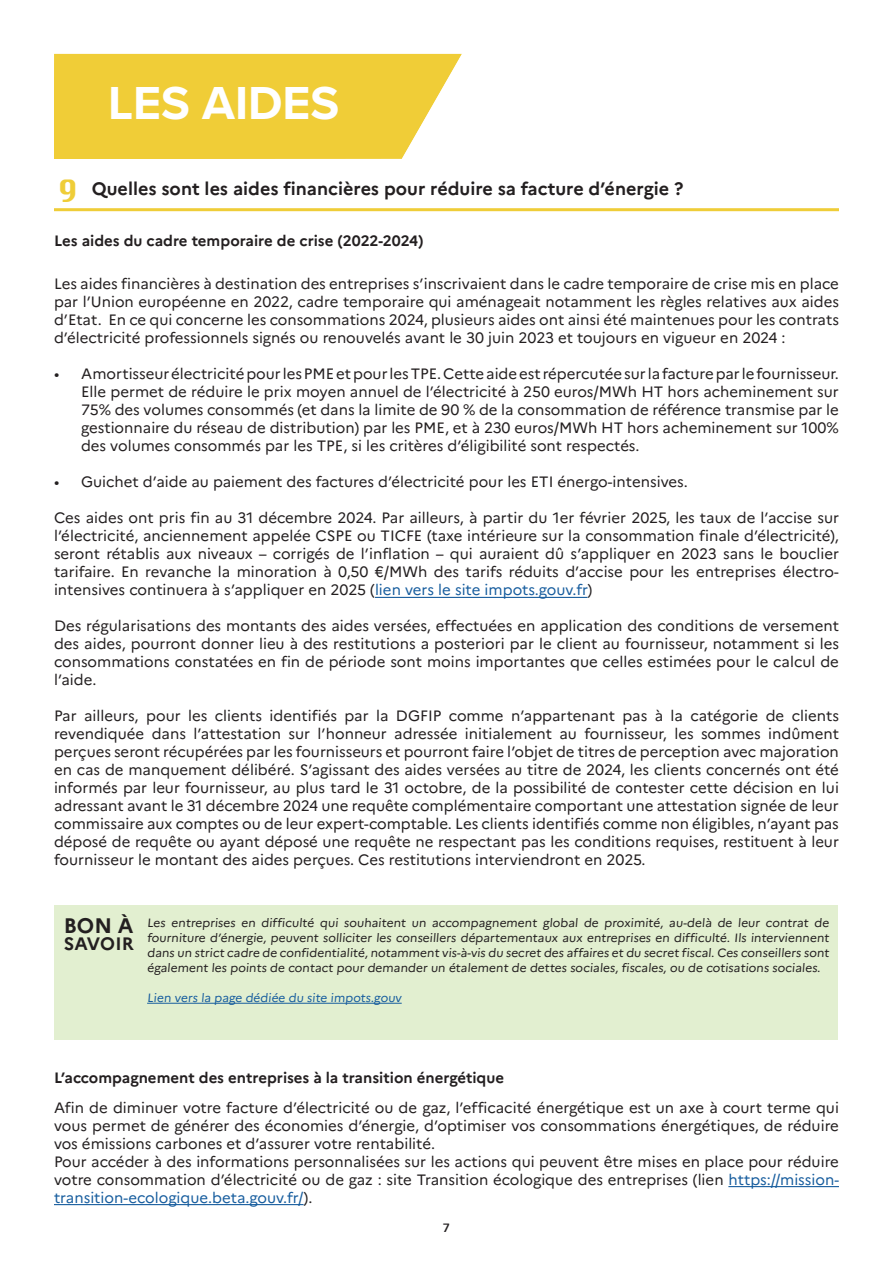
<style>
.page{position:relative;width:893px;height:1263px;background:#fff}
.page>*{position:absolute;margin:0;border:0;box-sizing:border-box;transform-origin:0 0}
.t1{font:700 48px "Proxima Nova";color:#fff}
.t2{font:30px "Silom";color:#efcd38}
.t3{font:700 21px "Marianne";color:#231f20}
.t4{font:700 18px "Marianne";color:#231f20}
.t5{font:15px/18px "Marianne";color:#231f20;text-align:justify}
.t6{font:700 15px "Marianne";color:#231f20}
.t7{font:12px/15px "Marianne";letter-spacing:.005em;color:#231f20;text-align:justify}
.t8{font:12px "Marianne";color:#175d9e}
.t9{font:600 12px "Avenir Next";color:#231f20}
.s1{color:#175d9e}
</style>
<div class="page">
<hr style="left:375px;top:597px;width:212px;height:1px;background:#175d9e">
<img style="left:54px;top:53px;width:408px;height:105px">
<hr style="left:54px;top:208px;width:785px;height:3px;background:#efcd38">
<div style="left:54px;top:905px;width:784px;height:134px;background:#e2efd0"></div>
<hr style="left:147px;top:1003px;width:255px;height:1px;background:#175d9e">
<hr style="left:728px;top:1186px;width:111px;height:1px;background:#175d9e">
<hr style="left:54px;top:1204px;width:250px;height:1px;background:#175d9e">
<h1 class="t1" style="left:108px;top:67px;width:233px">LES AIDES</h1>
<h2 class="t2" style="left:58px;top:174px;width:22px">9</h2>
<p class="t4" style="left:92px;top:177px;width:593px">Quelles sont les aides financières pour réduire sa facture d’énergie ?</p>
<p class="t6" style="left:54px;top:232px;width:371px">Les aides du cadre temporaire de crise (2022-2024)</p>
<p class="t5" style="left:54px;top:275px;width:786px">Les aides financières à destination des entreprises s’inscrivaient dans le cadre temporaire de crise mis en place par l’Union européenne en 2022, cadre temporaire qui aménageait notamment les règles relatives aux aides d’Etat. En ce qui concerne les consommations 2024, plusieurs aides ont ainsi été maintenues pour les contrats d’électricité professionnels signés ou renouvelés avant le 30 juin 2023 et toujours en vigueur en 2024 :</p>
<p class="t5" style="left:81px;top:365px;width:759px;text-indent:-27px">• Amortisseur électricité pour les PME et pour les TPE. Cette aide est répercutée sur la facture par le fournisseur.<br>Elle permet de réduire le prix moyen annuel de l’électricité à 250 euros/MWh HT hors acheminement sur 75% des volumes consommés (et dans la limite de 90 % de la consommation de référence transmise par le gestionnaire du réseau de distribution) par les PME, et à 230 euros/MWh HT hors acheminement sur 100% des volumes consommés par les TPE, si les critères d’éligibilité sont respectés.</p>
<p class="t5" style="left:54px;top:473px;width:635px">• Guichet d’aide au paiement des factures d’électricité pour les ETI énergo-intensives.</p>
<p class="t5" style="left:54px;top:509px;width:786px">Ces aides ont pris fin au 31 décembre 2024. Par ailleurs, à partir du 1er février 2025, les taux de l’accise sur l’électricité, anciennement appelée CSPE ou TICFE (taxe intérieure sur la consommation finale d’électricité), seront rétablis aux niveaux – corrigés de l’inflation – qui auraient dû s’appliquer en 2023 sans le bouclier tarifaire. En revanche la minoration à 0,50 €/MWh des tarifs réduits d’accise pour les entreprises électro&shy;intensives continuera à s’appliquer en 2025 (<span class="s1">lien vers le site impots.gouv.fr</span>)</p>
<p class="t5" style="left:54px;top:617px;width:786px">Des régularisations des montants des aides versées, effectuées en application des conditions de versement des aides, pourront donner lieu à des restitutions a posteriori par le client au fournisseur, notamment si les consommations constatées en fin de période sont moins importantes que celles estimées pour le calcul de l’aide.</p>
<p class="t5" style="left:54px;top:707px;width:786px">Par ailleurs, pour les clients identifiés par la DGFIP comme n’appartenant pas à la catégorie de clients revendiquée dans l’attestation sur l’honneur adressée initialement au fournisseur, les sommes indûment perçues seront récupérées par les fournisseurs et pourront faire l’objet de titres de perception avec majoration en cas de manquement délibéré. S’agissant des aides versées au titre de 2024, les clients concernés ont été informés par leur fournisseur, au plus tard le 31 octobre, de la possibilité de contester cette décision en lui adressant avant le 31 décembre 2024 une requête complémentaire comportant une attestation signée de leur commissaire aux comptes ou de leur expert-comptable. Les clients identifiés comme non éligibles, n’ayant pas déposé de requête ou ayant déposé une requête ne respectant pas les conditions requises, restituent à leur fournisseur le montant des aides perçues. Ces restitutions interviendront en 2025.</p>
<h3 class="t3" style="left:64px;top:913px;width:71px">BON À</h3>
<p class="t4" style="left:64px;top:932px;width:72px">SAVOIR</p>
<p class="t7" style="left:147px;top:915px;width:685px">Les entreprises en difficulté qui souhaitent un accompagnement global de proximité, au-delà de leur contrat de fourniture d’énergie, peuvent solliciter les conseillers départementaux aux entreprises en difficulté. Ils interviennent dans un strict cadre de confidentialité, notamment vis-à-vis du secret des affaires et du secret fiscal. Ces conseillers sont également les points de contact pour demander un étalement de dettes sociales, fiscales, ou de cotisations sociales.</p>
<p class="t8" style="left:147px;top:990px;width:257px">Lien vers la page dédiée du site impots.gouv</p>
<p class="t6" style="left:54px;top:1068px;width:452px">L’accompagnement des entreprises à la transition énergétique</p>
<p class="t5" style="left:54px;top:1098px;width:786px;text-align:left">Afin de diminuer votre facture d’électricité ou de gaz, l’efficacité énergétique est un axe à court terme qui vous permet de générer des économies d’énergie, d’optimiser vos consommations énergétiques, de réduire vos émissions carbones et d’assurer votre rentabilité.<br>Pour accéder à des informations personnalisées sur les actions qui peuvent être mises en place pour réduire votre consommation d’électricité ou de gaz : site Transition écologique des entreprises (lien <span class="s1">https://mission&shy;transition-ecologique.beta.gouv.fr/</span>).</p>
<p class="t9" style="left:443px;top:1218px;width:9px">7</p>
</div>
